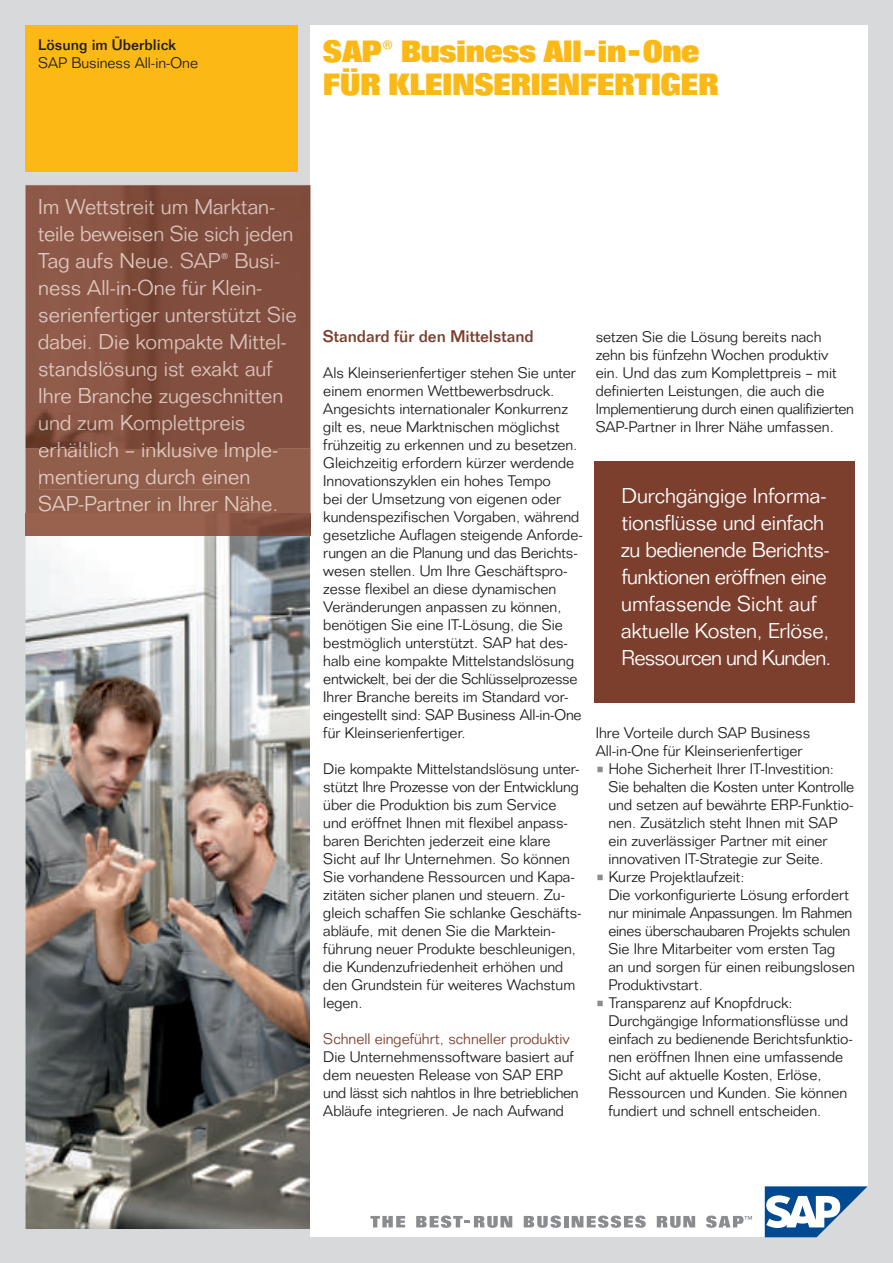
<style>
.page{position:relative;width:893px;height:1263px;background:#fff}
.page>*{position:absolute;margin:0;border:0;box-sizing:border-box;transform-origin:0 0}
.t1{font:30px/33px "SAP Sans 2007 Extra Bold Cond";color:#fcb814}
.t2{font:300 21px/27px "SAP Sans 2007";letter-spacing:-.01em;color:#fff}
.t3{font:300 21px "SAP Sans 2007";color:#d8c3ba}
.t4{font:300 21px "SAP Sans 2007";color:#d9c4bb}
.t5{font:300 21px/27px "SAP Sans 2007";color:#e0cbc2}
.t6{font:500 16.5px "SAP Sans 2007";color:#7c3f2d}
.t7{font:300 15px/18px "SAP Sans 2007";color:#231f20}
.t8{font:300 15px "SAP Sans 2007";color:#7c3f2d}
.t9{font:500 15px "SAP Sans 2007";color:#231f20}
.s1{color:#ddc8bf}
.s2{color:#dec8bf}
.s3{color:#ddc8be}
.s4{color:#d7c2b8}
.s5{color:#d3beb5}
.s6{color:#d7c2b9}
.s7{color:#dec9bf}
.s8{color:#dec9c0}
.s9{color:#d6c1b7}
.s10{color:#d3bfb6}
.s11{color:#d5c0b6}
.s12{color:#d6c1b8}
.s13{color:#d7c1b7}
.s14{color:#d7c1b8}
.s15{color:#dfcac0}
.s16{color:#d6c0b7}
.s17{color:#d9c4bb}
.s18{color:#d8c3ba}
.s19{color:#e0cac0}
.s20{color:#d0bcb3}
.s21{color:#cfbcb2}
.s22{color:#dbc6bd}
.s23{color:#cebab0}
.s24{color:#d9c5bb}
.s25{color:#cfbbb1}
.s26{color:#d5c1b8}
.s27{color:#d0bcb4}
.s28{color:#dcc7bd}
.s29{color:#d5c0b7}
.s30{color:#8a8c8f}
</style>
<div class="page">
<div style="left:0;top:0;width:892px;height:1263px;background:#d8d9db"></div>
<img style="left:26px;top:536px;width:284px;height:693px">
<div style="left:310px;top:26px;width:557px;height:1211px;background:#fff"></div>
<div style="left:26px;top:26px;width:272px;height:146px;background:#fcb814"></div>
<svg style="left:370px;top:1216px;width:35px;height:11px"></svg>
<svg style="left:416px;top:1216px;width:96px;height:12px"></svg>
<svg style="left:523px;top:1216px;width:38px;height:12px"></svg>
<hr style="left:564px;top:1216px;width:4px;height:11px;background:#8a8c8f">
<svg style="left:571px;top:1216px;width:74px;height:12px"></svg>
<svg style="left:656px;top:1216px;width:39px;height:12px"></svg>
<svg style="left:706px;top:1216px;width:46px;height:12px"></svg>
<svg style="left:764px;top:1161px;width:104px;height:77px"></svg>
<div style="left:26px;top:448px;width:284px;height:66px;background:#925e4c"></div>
<img style="left:26px;top:514px;width:284px;height:22px">
<img style="left:26px;top:185px;width:284px;height:263px">
<img style="left:40px;top:200px;width:234px;height:15px">
<img style="left:39px;top:226px;width:254px;height:20px">
<img style="left:38px;top:253px;width:241px;height:20px">
<img style="left:40px;top:280px;width:222px;height:16px">
<img style="left:39px;top:307px;width:258px;height:20px">
<img style="left:39px;top:335px;width:247px;height:19px">
<img style="left:39px;top:361px;width:233px;height:20px">
<img style="left:40px;top:389px;width:243px;height:19px">
<img style="left:40px;top:416px;width:205px;height:19px">
<div style="left:39px;top:448px;width:238px;height:14px;background:#925e4c"></div>
<img style="left:39px;top:443px;width:238px;height:5px">
<div style="left:40px;top:470px;width:210px;height:19px;background:#925e4c"></div>
<div style="left:39px;top:496px;width:237px;height:16px;background:#925e4c"></div>
<div style="left:594px;top:461px;width:261px;height:241px;background:#7c3f2d"></div>
<p class="t9" style="left:38px;top:36px;width:139px">Lösung im Überblick</p>
<p class="t7" style="left:38px;top:54px;width:161px">SAP Business All-in-One</p>
<h1 class="t1" style="left:323px;top:35px;width:396px">SAP® Business All-in-One<br>FÜR KLEINSERIENFERTIGER</h1>
<h2 class="t3" style="left:38px;top:196px;width:239px"><span class="s1">I</span><span class="s2">m</span> <span class="s1">W</span><span class="s2">e</span><span class="s3">tt</span><span class="s2">s</span><span class="s1">t</span><span class="s4">rei</span><span class="s5">t</span> <span class="s6">u</span>m Marktan-</h2>
<h2 class="t3" style="left:38px;top:223px;width:256px"><span class="s1">t</span><span class="s7">e</span><span class="s8">i</span><span class="s7">l</span><span class="s2">e b</span><span class="s1">ew</span><span class="s3">e</span><span class="s4">is</span><span class="s9">e</span><span class="s10">n</span> Sie sich jeden</h2>
<h2 class="t3" style="left:38px;top:250px;width:243px"><span class="s2">T</span><span class="s8">ag</span> <span class="s1">a</span><span class="s7">u</span><span class="s1">fs N</span><span class="s4">e</span><span class="s11">u</span><span class="s12">e</span>. SAP® Busi-</h2>
<h2 class="t3" style="left:38px;top:277px;width:226px"><span class="s2">n</span><span class="s8">es</span><span class="s1">s</span> <span class="s7">A</span><span class="s1">ll-</span><span class="s3">i</span><span class="s1">n</span><span class="s13">-</span><span class="s14">O</span><span class="s5">n</span>e für Klein-</h2>
<h2 class="t3" style="left:38px;top:304px;width:260px"><span class="s2">s</span><span class="s8">e</span><span class="s15">r</span><span class="s8">i</span><span class="s7">e</span><span class="s1">nfert</span><span class="s4">i</span><span class="s13">g</span><span class="s16">e</span><span class="s5">r</span> unterstüt<span class="s17">z</span>t Sie</h2>
<h2 class="t4" style="left:38px;top:331px;width:250px"><span class="s8">d</span><span class="s15">ab</span><span class="s7">e</span><span class="s1">i</span><span class="s7">.</span> <span class="s2">D</span><span class="s1">ie</span> <span class="s4">k</span><span class="s16">o</span><span class="s4">m</span><span class="s18">pa</span>kte Mittel-</h2>
<h2 class="t4" style="left:38px;top:358px;width:236px"><span class="s8">st</span><span class="s15">an</span><span class="s1">d</span><span class="s7">s</span><span class="s1">l</span><span class="s7">ö</span><span class="s2">s</span><span class="s18">u</span><span class="s4">n</span><span class="s11">g</span> <span class="s18">is</span>t exakt auf</h2>
<h2 class="t4" style="left:38px;top:385px;width:246px"><span class="s8">Ih</span><span class="s15">r</span><span class="s19">e</span> <span class="s1">B</span><span class="s2">r</span><span class="s1">a</span><span class="s7">n</span><span class="s3">c</span><span class="s16">h</span><span class="s12">e</span> <span class="s4">z</span><span class="s18">u</span>geschnitten</h2>
<h2 class="t4" style="left:38px;top:412px;width:209px"><span class="s20">u</span><span class="s21">n</span><span class="s19">d</span> <span class="s22">z</span><span class="s18">u</span><span class="s22">m</span> <span class="s1">K</span><span class="s13">o</span><span class="s16">m</span><span class="s18">plet</span>tpreis</h2>
<h2 class="t5" style="left:125px;top:437px;width:12px">–</h2>
<h2 class="t5" style="left:38px;top:437px;width:241px"><span class="s23">er</span><span class="s24">h</span><span class="s25">ä</span><span class="s26">l</span><span class="s27">t</span><span class="s1">l</span><span class="s22">i</span><span class="s28">c</span><span class="s8">h</span> <span class="s13">i</span><span class="s29">n</span><span class="s4">k</span><span class="s18">lusive I</span><span class="s17">m</span><span class="s18">p</span><span class="s17">l</span><span class="s18">e&shy;</span>mentierung durch einen<br>SAP-Partner in Ihrer Nähe.</h2>
<p class="t6" style="left:323px;top:327px;width:212px">Standard für den Mittelstand</p>
<p class="t7" style="left:323px;top:364px;width:261px">Als Kleinserienfertiger stehen Sie unter einem enormen Wettbewerbsdruck.<br>Angesichts internationaler Konkurrenz gilt es, neue Marktnischen möglichst frühzeitig zu erkennen und zu besetzen.<br>Gleichzeitig erfordern kürzer werdende Innovationszyklen ein hohes Tempo<br>bei der Umsetzung von eigenen oder kundenspezifischen Vorgaben, während gesetzliche Auflagen steigende Anforde&shy;rungen an die Planung und das Berichts&shy;wesen stellen. Um Ihre Geschäftspro&shy;zesse flexibel an diese dynamischen Veränderungen anpassen zu können, benötigen Sie eine IT-Lösung, die Sie bestmöglich unterstützt. SAP hat des&shy;halb eine kompakte Mittelstandslösung entwickelt, bei der die Schlüsselprozesse Ihrer Branche bereits im Standard vor&shy;eingestellt sind: SAP Business All-in-One für Kleinserienfertiger.</p>
<p class="t7" style="left:323px;top:760px;width:260px">Die kompakte Mittelstandslösung unter&shy;stützt Ihre Prozesse von der Entwicklung über die Produktion bis zum Service und eröffnet Ihnen mit flexibel anpass&shy;baren Berichten jederzeit eine klare Sicht auf Ihr Unternehmen. So können Sie vorhandene Ressourcen und Kapa&shy;zitäten sicher planen und steuern. Zu&shy;gleich schaffen Sie schlanke Geschäfts&shy;abläufe, mit denen Sie die Marktein&shy;führung neuer Produkte beschleunigen, die Kundenzufriedenheit erhöhen und den Grundstein für weiteres Wachstum legen.</p>
<p class="t8" style="left:323px;top:1031px;width:248px">Schnell eingeführt, schneller produktiv</p>
<p class="t7" style="left:323px;top:1048px;width:257px">Die Unternehmenssoftware basiert auf dem neuesten Release von SAP ERP und lässt sich nahtlos in Ihre betrieblichen Abläufe integrieren. Je nach Aufwand</p>
<p class="t7" style="left:595px;top:328px;width:260px">setzen Sie die Lösung bereits nach zehn bis fünfzehn Wochen produktiv ein. Und das zum Komplettpreis – mit definierten Leistungen, die auch die Implementierung durch einen qualifizierten SAP-Partner in Ihrer Nähe umfassen.</p>
<h2 class="t2" style="left:620px;top:482px;width:212px">Durchgängige Informa&shy;tions flüsse und einfach zu bedienende Berichts&shy;funktionen eröffnen eine umfassende Sicht auf aktuelle Kosten, Erlöse,<br>Ressourcen und Kunden.</h2>
<p class="t7" style="left:595px;top:724px;width:216px">Ihre Vorteile durch SAP Business<br>All-in-One für Kleinserienfertiger</p>
<p class="t7" style="left:608px;top:760px;width:247px;text-indent:-13px"><span class="s30">•</span> Hohe Sicherheit Ihrer IT-Investition:<br>Sie behalten die Kosten unter Kontrolle und setzen auf bewährte ERP-Funktio&shy;nen. Zusätzlich steht Ihnen mit SAP ein zuverlässiger Partner mit einer innovativen IT-Strategie zur Seite.</p>
<p class="t7" style="left:608px;top:868px;width:248px;text-indent:-13px"><span class="s30">•</span> Kurze Projektlaufzeit:<br>Die vorkonfigurierte Lösung erfordert nur minimale Anpassungen. Im Rahmen eines überschaubaren Projekts schulen Sie Ihre Mitarbeiter vom ersten Tag<br>an und sorgen für einen reibungslosen Produktivstart.</p>
<p class="t7" style="left:608px;top:994px;width:246px;text-indent:-13px"><span class="s30">•</span> Transparenz auf Knopfdruck:<br>Durchgängige Informationsflüsse und einfach zu bedienende Berichtsfunktio&shy;nen eröffnen Ihnen eine umfassende Sicht auf aktuelle Kosten, Erlöse, Ressourcen und Kunden. Sie können fundiert und schnell entscheiden.</p>
</div>
